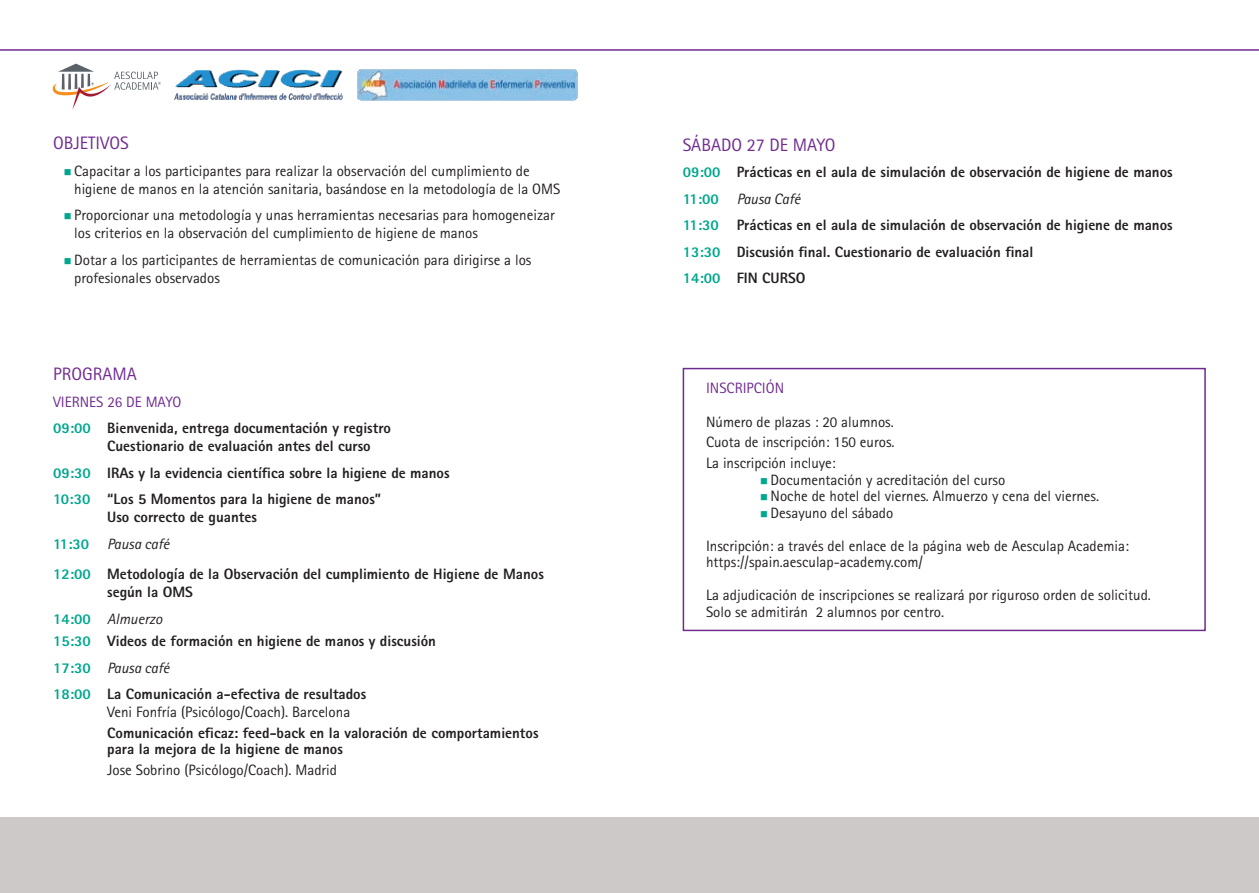
<style>
.page{position:relative;width:1259px;height:893px;background:#fff}
.page>*{position:absolute;margin:0;border:0;box-sizing:border-box;transform-origin:0 0}
.t1{font:18px "Rotis Sans Serif Pro";color:#702b91}
.t2{font:15px/18px "Rotis Sans Serif Pro";color:#231f20}
.t3{font:800 15px/26.5px "Rotis Sans Serif Pro";color:#231f20}
.t4{font:15px "Rotis Sans Serif Pro";color:#702b91}
.s1{color:#00a78e}
.s2{font-weight:400;color:#702b91}
.s3{font-weight:400;font-style:italic}
</style>
<div class="page">
<hr style="left:0;top:49px;width:1259px;height:2px;background:#702b91">
<div style="left:0;top:818px;width:1259px;height:75px;background:#cdc9c8"></div>
<div style="left:682px;top:368px;width:523px;height:263px;border:2px solid #702b91"></div>
<img style="left:174px;top:69px;width:169px;height:31px">
<img style="left:357px;top:69px;width:221px;height:32px">
<svg style="left:53px;top:64px;width:108px;height:46px"></svg>
<p class="t1" style="left:53px;top:132px;width:77px">OBJETIVOS</p>
<p class="t2" style="left:74px;top:162px;width:487px;text-indent:-10px"><span class="s1">■</span> Capacitar a los participantes para realizar la observación del cumplimiento de higiene de manos en la atención sanitaria, basándose en la metodología de la OMS</p>
<p class="t2" style="left:74px;top:206px;width:482px;text-indent:-10px"><span class="s1">■</span> Proporcionar una metodología y unas herramientas necesarias para homogeneizar los criterios en la observación del cumplimiento de higiene de manos</p>
<p class="t2" style="left:74px;top:251px;width:459px;text-indent:-10px"><span class="s1">■</span> Dotar a los participantes de herramientas de comunicación para dirigirse a los profesionales observados</p>
<p class="t1" style="left:53px;top:363px;width:85px">PROGRAMA</p>
<p class="t3" style="left:53px;top:388px;width:339px"><span class="s2">VIERNES 26 DE MAYO<br></span><span class="s1">09:00</span> Bienvenida, entrega documentación y registro</p>
<p class="t3" style="left:53px;top:433px;width:398px;text-indent:54px">Cuestionario de evaluación antes del curso<br><span class="s1">09:30</span> IRAs y la evidencia científica sobre la higiene de manos<br><span class="s1">10:30</span> “Los 5 Momentos para la higiene de manos”</p>
<p class="t3" style="left:53px;top:504px;width:205px;text-indent:54px">Uso correcto de guantes<br><span class="s1">11:30</span> <span class="s3">Pausa café</span></p>
<p class="t3" style="left:107px;top:565px;width:438px;line-height:18px;text-indent:-54px"><span class="s1">12:00</span> Metodología de la Observación del cumplimiento de Higiene de Manos según la OMS</p>
<p class="t3" style="left:53px;top:608px;width:384px;line-height:22.2px"><span class="s1">14:00</span> <span class="s3">Almuerzo<br></span><span class="s1">15:30</span> Videos de formación en higiene de manos y discusión</p>
<p class="t3" style="left:53px;top:654px;width:315px"><span class="s1">17:30</span> <span class="s3">Pausa café<br></span><span class="s1">18:00</span> La Comunicación a-efectiva de resultados</p>
<p class="t2" style="left:107px;top:703px;width:245px">Veni Fonfría (Psicólogo/Coach). Barcelona</p>
<p class="t3" style="left:107px;top:724px;width:433px;line-height:16.5px">Comunicación eficaz: feed-back en la valoración de comportamientos para la mejora de la higiene de manos</p>
<p class="t2" style="left:107px;top:761px;width:231px">Jose Sobrino (Psicólogo/Coach). Madrid</p>
<p class="t1" style="left:682px;top:134px;width:154px">SÁBADO 27 DE MAYO</p>
<p class="t3" style="left:682px;top:159px;width:491px"><span class="s1">09:00</span> Prácticas en el aula de simulación de observación de higiene de manos <span class="s1">11:00</span> <span class="s3">Pausa Café<br></span><span class="s1">11:30</span> Prácticas en el aula de simulación de observación de higiene de manos <span class="s1">13:30</span> Discusión final. Cuestionario de evaluación final<br><span class="s1">14:00</span> FIN CURSO</p>
<p class="t4" style="left:706px;top:379px;width:80px">INSCRIPCIÓN</p>
<p class="t2" style="left:706px;top:411px;width:190px;line-height:20.7px;text-align:justify">Número de plazas : 20 alumnos.<br>Cuota de inscripción: 150 euros.<br>La inscripción incluye:</p>
<p class="t2" style="left:760px;top:471px;width:247px"><span class="s1">■</span> Documentación y acreditación del curso</p>
<p class="t2" style="left:760px;top:487px;width:341px"><span class="s1">■</span> Noche de hotel del viernes. Almuerzo y cena del viernes.</p>
<p class="t2" style="left:760px;top:504px;width:135px"><span class="s1">■</span> Desayuno del sábado</p>
<p class="t2" style="left:706px;top:537px;width:424px;line-height:16.5px">Inscripción: a través del enlace de la página web de Aesculap Academia: https://spain.aesculap-academy.com/</p>
<p class="t2" style="left:706px;top:587px;width:446px;line-height:16.5px">La adjudicación de inscripciones se realizará por riguroso orden de solicitud.<br>Solo se admitirán 2 alumnos por centro.</p>
</div>
